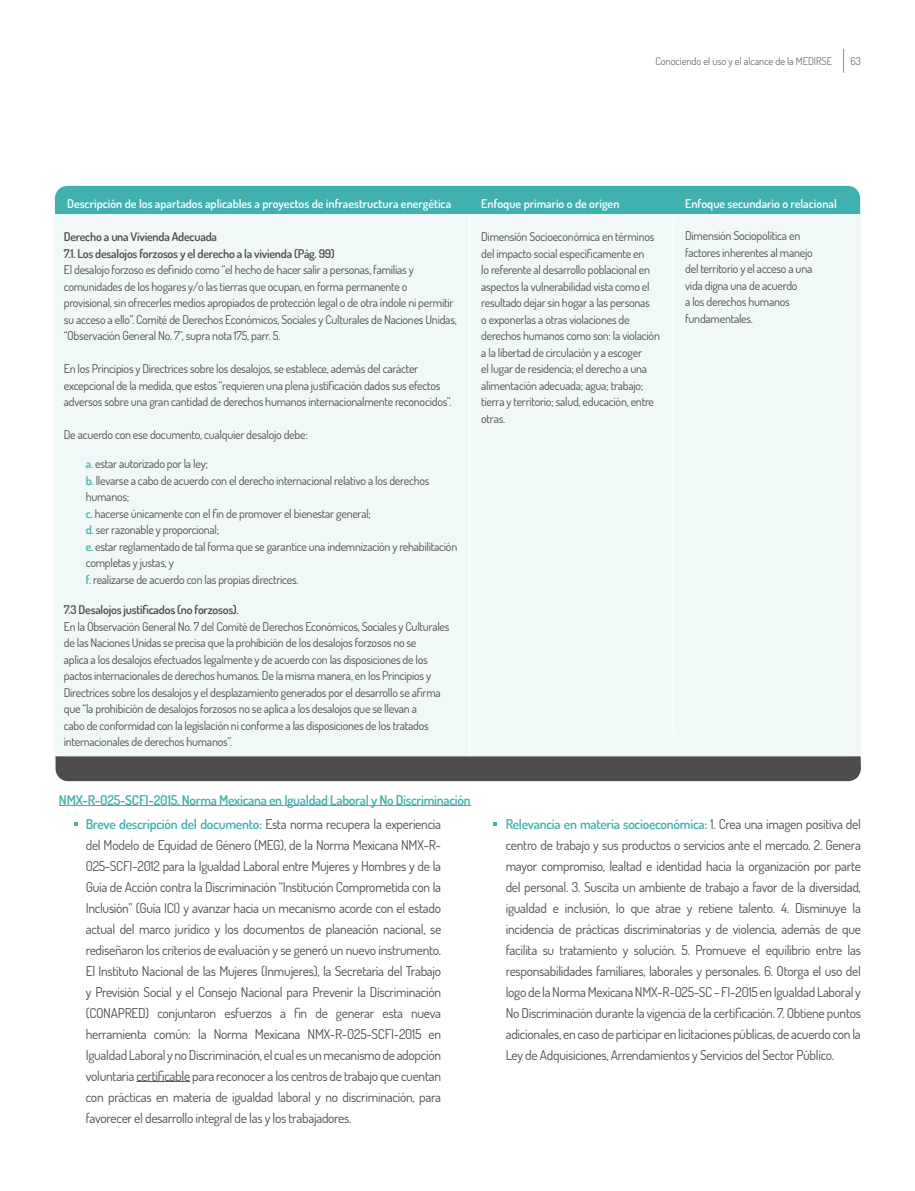
<style>
.page{position:relative;width:915px;height:1191px;background:#fff}
.page>*{position:absolute;margin:0;border:0;box-sizing:border-box;transform-origin:0 0}
.t1{font:13.5px/21px "Dosis";letter-spacing:-.02em;color:#4d4d4c;text-align:justify}
.t2{font:600 13.5px "Dosis";letter-spacing:-.02em;color:#41b1af}
.t3{font:12px/16.5px "Dosis";letter-spacing:-.02em;color:#4d4d4c}
.t4{font:600 12px "Dosis";color:#fff}
.t5{font:600 12px/16.5px "Dosis";letter-spacing:-.02em;color:#4d4d4c}
.t6{font:300 10.5px "Dosis";color:#4d4d4c}
.s1{font-weight:600;color:#41b1af}
</style>
<div class="page">
<div style="left:55px;top:186px;width:804px;height:28px;background:#41b1af"></div>
<hr style="left:136px;top:1081px;width:54px;height:1px;background:#4d4d4c">
<div style="left:54px;top:214px;width:806px;height:546px;background:#f1f8f8"></div>
<svg style="left:74px;top:822px;width:4px;height:3px"></svg>
<svg style="left:493px;top:822px;width:4px;height:3px"></svg>
<hr style="left:59px;top:805px;width:411px;height:1px;background:#41b1af">
<hr style="left:672px;top:217px;width:2px;height:516px;background:#fff">
<hr style="left:469px;top:217px;width:1px;height:543px;background:#fff">
<div style="left:55px;top:756px;width:805px;height:25px;background:#4d4d4c"></div>
<p class="t6" style="left:655px;top:54px;width:178px">Conociendo el uso y el alcance de la MEDIRSE</p>
<p class="t6" style="left:850px;top:54px;width:12px">63</p>
<p class="t4" style="left:67px;top:196px;width:385px">Descripción de los apartados aplicables a proyectos de infraestructura energética</p>
<p class="t4" style="left:481px;top:196px;width:140px">Enfoque primario o de origen</p>
<p class="t4" style="left:685px;top:196px;width:153px">Enfoque secundario o relacional</p>
<p class="t5" style="left:64px;top:228px;width:272px">Derecho a una Vivienda Adecuada<br>7.1. Los desalojos forzosos y el derecho a la vivienda (Pág. 99)</p>
<p class="t3" style="left:64px;top:261px;width:394px">El desalojo forzoso es definido como “el hecho de hacer salir a personas, familias y comunidades de los hogares y/o las tierras que ocupan, en forma permanente o provisional, sin ofrecerles medios apropiados de protección legal o de otra índole ni permitir su acceso a ello”. Comité de Derechos Económicos, Sociales y Culturales de Naciones Unidas, “Observación General No. 7”, supra nota 175, parr. 5.</p>
<p class="t3" style="left:64px;top:360px;width:389px">En los Principios y Directrices sobre los desalojos, se establece, además del carácter excepcional de la medida, que estos “requieren una plena justificación dados sus efectos adversos sobre una gran cantidad de derechos humanos internacionalmente reconocidos”.</p>
<p class="t3" style="left:64px;top:426px;width:245px">De acuerdo con ese documento, cualquier desalojo debe:</p>
<p class="t3" style="left:86px;top:455px;width:373px"><span class="s1">a.</span> estar autorizado por la ley;<br><span class="s1">b.</span> llevarse a cabo de acuerdo con el derecho internacional relativo a los derechos humanos;<br><span class="s1">c.</span> hacerse únicamente con el fin de promover el bienestar general;<br><span class="s1">d.</span> ser razonable y proporcional;<br><span class="s1">e.</span> estar reglamentado de tal forma que se garantice una indemnización y rehabilitación completas y justas, y<br><span class="s1">f.</span> realizarse de acuerdo con las propias directrices.</p>
<p class="t5" style="left:64px;top:601px;width:176px">7.3 Desalojos justificados (no forzosos).</p>
<p class="t3" style="left:64px;top:618px;width:387px">En la Observación General No. 7 del Comité de Derechos Económicos, Sociales y Culturales de las Naciones Unidas se precisa que la prohibición de los desalojos forzosos no se<br>aplica a los desalojos efectuados legalmente y de acuerdo con las disposiciones de los pactos internacionales de derechos humanos. De la misma manera, en los Principios y Directrices sobre los desalojos y el desplazamiento generados por el desarrollo se afirma que “la prohibición de desalojos forzosos no se aplica a los desalojos que se llevan a<br>cabo de conformidad con la legislación ni conforme a las disposiciones de los tratados internacionales de derechos humanos”.</p>
<p class="t3" style="left:481px;top:228px;width:180px">Dimensión Socioeconómica en términos del impacto social específicamente en<br>lo referente al desarrollo poblacional en aspectos la vulnerabilidad vista como el resultado dejar sin hogar a las personas<br>o exponerlas a otras violaciones de derechos humanos como son: la violación a la libertad de circulación y a escoger<br>el lugar de residencia; el derecho a una alimentación adecuada; agua; trabajo; tierra y territorio; salud, educación, entre otras.</p>
<p class="t3" style="left:685px;top:227px;width:129px">Dimensión Sociopolítica en factores inherentes al manejo del territorio y el acceso a una vida digna una de acuerdo<br>a los derechos humanos fundamentales.</p>
<p class="t2" style="left:59px;top:791px;width:413px">NMX-R-025-SCFI-2015, Norma Mexicana en Igualdad Laboral y No Discriminación</p>
<p class="t1" style="left:86px;top:813px;width:357px"><span class="s1">Breve descripción del documento:</span> Esta norma recupera la experiencia del Modelo de Equidad de Género (MEG), de la Norma Mexicana NMX-R-025-SCFI-2012 para la Igualdad Laboral entre Mujeres y Hombres y de la Guía de Acción contra la Discriminación “Institución Comprometida con la Inclusión” (Guía ICI) y avanzar hacia un mecanismo acorde con el estado actual del marco jurídico y los documentos de planeación nacional, se rediseñaron los criterios de evaluación y se generó un nuevo instrumento.<br>El Instituto Nacional de las Mujeres (Inmujeres), la Secretaría del Trabajo y Previsión Social y el Consejo Nacional para Prevenir la Discriminación (CONAPRED) conjuntaron esfuerzos a fin de generar esta nueva herramienta común: la Norma Mexicana NMX-R-025-SCFI-2015 en Igualdad Laboral y no Discriminación, el cual es un mecanismo de adopción voluntaria certificable para reconocer a los centros de trabajo que cuentan con prácticas en materia de igualdad laboral y no discriminación, para favorecer el desarrollo integral de las y los trabajadores.</p>
<p class="t1" style="left:505px;top:813px;width:356px"><span class="s1">Relevancia en materia socioeconómica:</span> 1. Crea una imagen positiva del centro de trabajo y sus productos o servicios ante el mercado. 2. Genera mayor compromiso, lealtad e identidad hacia la organización por parte del personal. 3. Suscita un ambiente de trabajo a favor de la diversidad, igualdad e inclusión, lo que atrae y retiene talento. 4. Disminuye la incidencia de prácticas discriminatorias y de violencia, además de que facilita su tratamiento y solución. 5. Promueve el equilibrio entre las responsabilidades familiares, laborales y personales. 6. Otorga el uso del logo de la Norma Mexicana NMX-R-025-SC - FI-2015 en Igualdad Laboral y No Discriminación durante la vigencia de la certificación. 7. Obtiene puntos adicionales, en caso de participar en licitaciones públicas, de acuerdo con la Ley de Adquisiciones, Arrendamientos y Servicios del Sector Público.</p>
</div>
